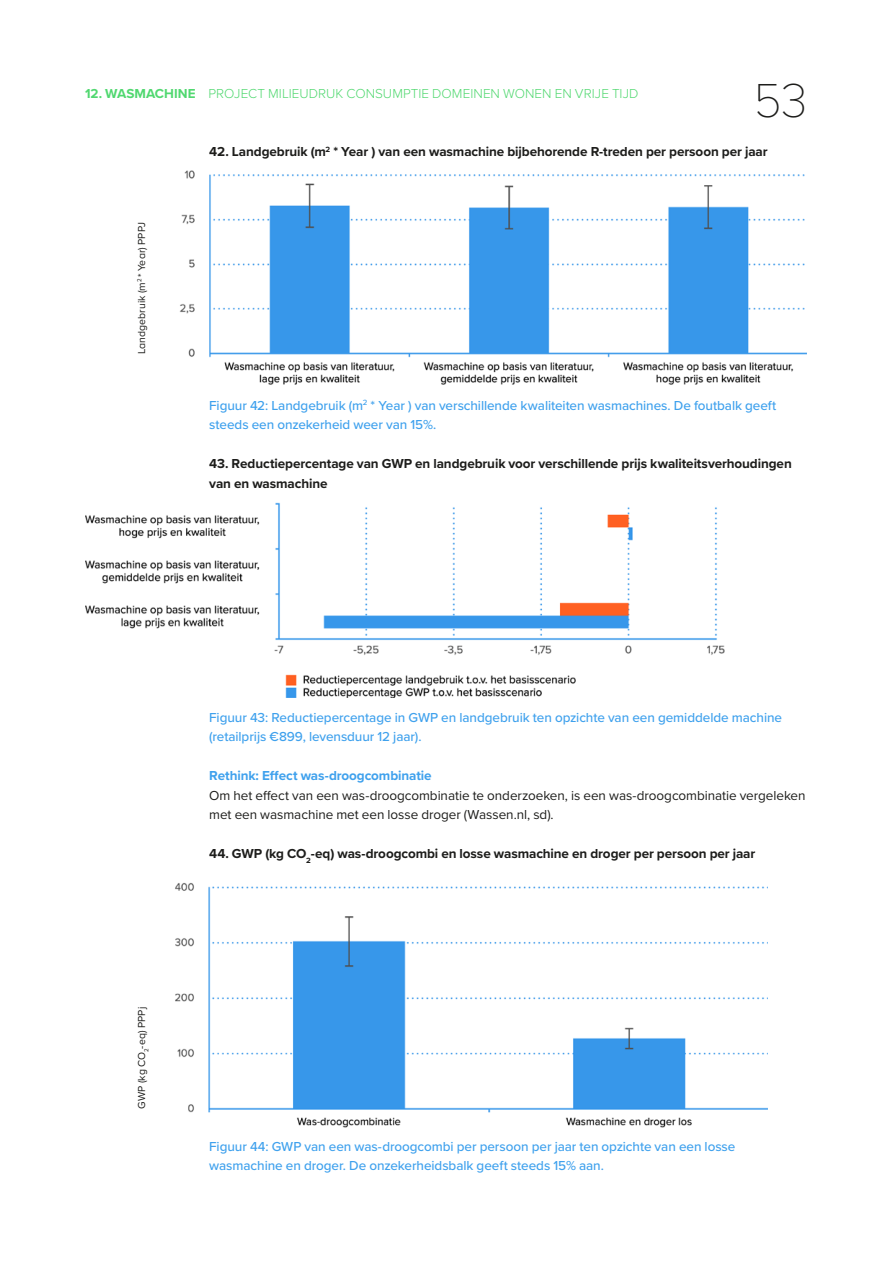
<style>
.page{position:relative;width:893px;height:1263px;background:#fff}
.page>*{position:absolute;margin:0;border:0;box-sizing:border-box;transform-origin:0 0}
.t1{font:100 49.5px "Proxima Nova T";color:#1d1d1b}
.Titel_grafiek{font:700 13.5px/19.5px "Proxima Nova";letter-spacing:-.005em;color:#1d1d1b}
.Noot{font:500 13.5px/19.5px "Proxima Nova";letter-spacing:-.005em;color:#3fa1ed}
.Broodtekst{font:13.5px/19.5px "Proxima Nova";letter-spacing:-.005em;color:#1d1d1b}
.Broodtekst-2{font:500 13.5px/19.5px "Proxima Nova";letter-spacing:-.005em;color:#3fa1ed}
.t2{font:300 13.5px "Proxima Nova";letter-spacing:.005em;color:#51d870}
.Tussenkop{font:700 13.5px "Proxima Nova";letter-spacing:-.005em;color:#3fa1ed}
.t3{font:700 13.5px "Proxima Nova";color:#51d870}
.Broodtekst-3{font:10.5px "Proxima Nova";letter-spacing:.005em;color:#1d1d1b}
.s1{font-weight:700}
</style>
<div class="page">
<img style="left:179px;top:170px;width:628px;height:214px">
<img style="left:85px;top:502px;width:640px;height:195px">
<img style="left:175px;top:883px;width:593px;height:245px">
<p class="t3" style="left:85px;top:83px;width:43px">12. Wasmac</p>
<p class="t2" style="left:164px;top:83px;width:476px"><span class="s1">hine</span> PROJECT MILIEUDRUK CONSUMPTIE DOMEINEN WONEN EN VRIJE TIJD</p>
<h1 class="t1" style="left:754px;top:64px;width:55px">53</h1>
<p class="Broodtekst-3" style="left:134px;top:354px;width:134px;rotate:-90deg">Landgebruik (m<sup>2</sup> * Year) PPPJ</p>
<p class="Titel_grafiek" style="left:209px;top:141px;width:560px">42. Landgebruik (m<sup>2</sup> * Year ) van een wasmachine bijbehorende R-treden per persoon per jaar</p>
<p class="Noot" style="left:209px;top:395px;width:569px">Figuur 42: Landgebruik (m<sup>2</sup> * Year ) van verschillende kwaliteiten wasmachines. De foutbalk geeft steeds een onzekerheid weer van 15%.</p>
<p class="Titel_grafiek" style="left:209px;top:453px;width:584px">43. Reductiepercentage van GWP en landgebruik voor verschillende prijs kwaliteitsverhoudingen van en wasmachine</p>
<p class="Broodtekst-3" style="left:134px;top:1109px;width:104px;rotate:-90deg">GWP (kg CO<sub>2</sub>-eq) PPPj</p>
<p class="Noot" style="left:209px;top:707px;width:574px">Figuur 43: Reductiepercentage in GWP en landgebruik ten opzichte van een gemiddelde machine (retailprijs €899, levensduur 12 jaar).</p>
<p class="Tussenkop" style="left:209px;top:765px;width:224px">Rethink: Effect was-droogcombinatie</p>
<p class="Broodtekst" style="left:209px;top:785px;width:598px">Om het effect van een was-droogcombinatie te onderzoeken, is een was-droogcombinatie vergeleken met een wasmachine met een losse droger (Wassen.nl, sd).</p>
<p class="Titel_grafiek" style="left:209px;top:843px;width:548px">44. GWP (kg CO<sub>2</sub>-eq) was-droogcombi en losse wasmachine en droger per persoon per jaar</p>
<p class="Broodtekst-2" style="left:209px;top:1136px;width:528px">Figuur 44: GWP van een was-droogcombi per persoon per jaar ten opzichte van een losse wasmachine en droger. De onzekerheidsbalk geeft steeds 15% aan.</p>
</div>
